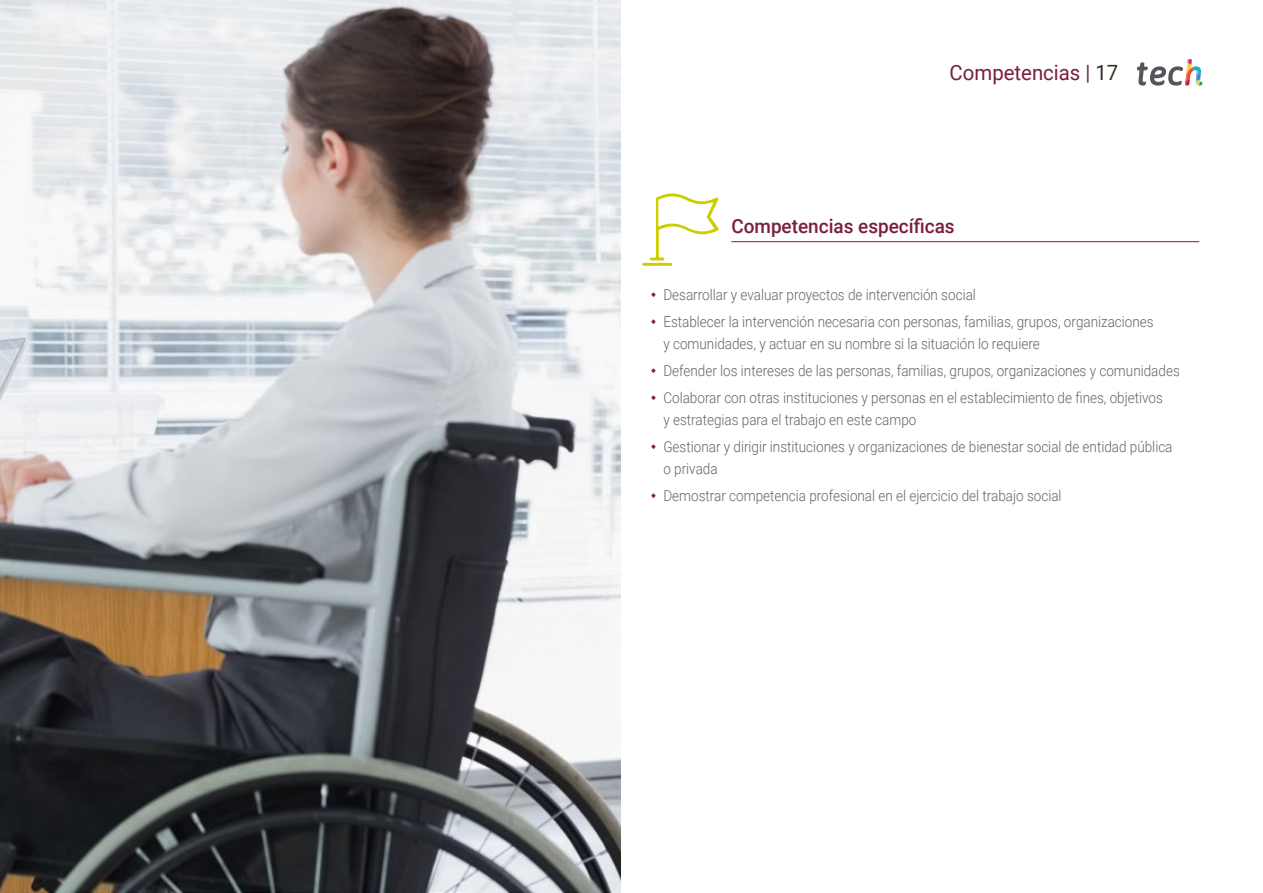
<style>
.page{position:relative;width:1263px;height:893px;background:#fff}
.page>*{position:absolute;margin:0;border:0;box-sizing:border-box;transform-origin:0 0}
.t1{font:21px "Roboto";color:#791e3c}
.t2{font:500 19.5px "Roboto";color:#791e3c}
.t3{font:300 15px/26.7px "Roboto";color:#61646a;scale:.9 1}
.s1{color:#312e20}
</style>
<div class="page">
<svg style="left:1137px;top:59px;width:65px;height:27px"></svg>
<img style="left:0;top:0;width:621px;height:893px">
<hr style="left:731px;top:241px;width:468px;height:1px;background:#791e3c">
<hr style="left:642px;top:263px;width:30px;height:3px;background:#cdce00">
<svg style="left:650px;top:193px;width:69px;height:67px"></svg>
<h1 class="t1" style="left:950px;top:57px;width:170px">Competencias | <span class="s1">17</span></h1>
<h2 class="t2" style="left:731px;top:212px;width:225px">Competencias específicas</h2>
<p class="t3" style="left:663px;top:281px;width:546px">Desarrollar y evaluar proyectos de intervención social<br>Establecer la intervención necesaria con personas, familias, grupos, organizaciones</p>
<p class="t3" style="left:663px;top:330px;width:575px">y comunidades, y actuar en su nombre si la situación lo requiere<br>Defender los intereses de las personas, familias, grupos, organizaciones y comunidades<br>Colaborar con otras instituciones y personas en el establecimiento de fines, objetivos</p>
<p class="t3" style="left:663px;top:406px;width:567px">y estrategias para el trabajo en este campo<br>Gestionar y dirigir instituciones y organizaciones de bienestar social de entidad pública</p>
<p class="t3" style="left:663px;top:455px;width:444px">o privada<br>Demostrar competencia profesional en el ejercicio del trabajo social</p>
</div>
